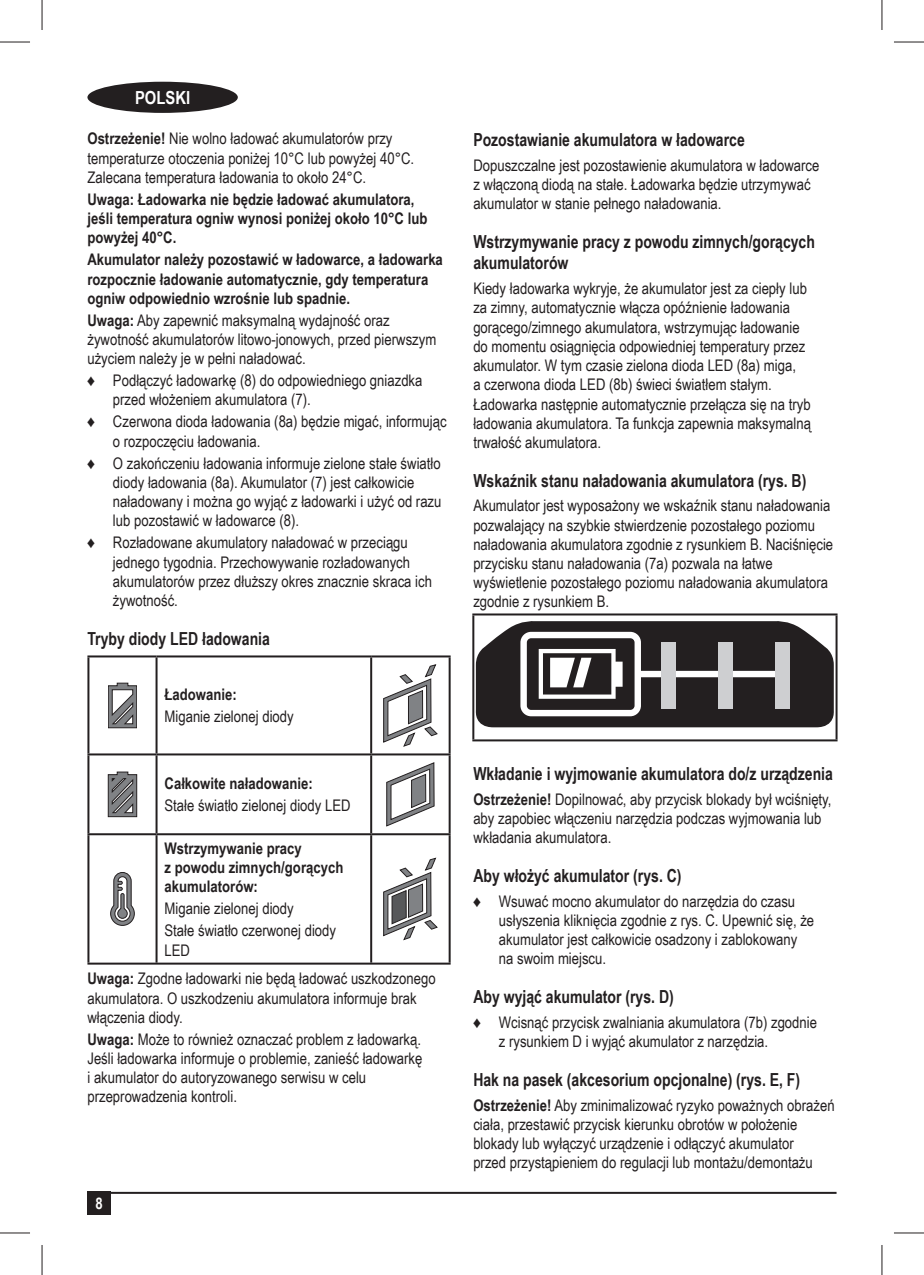
<style>
.page{position:relative;width:924px;height:1275px;background:#fff}
.page>*{position:absolute;margin:0;border:0;box-sizing:border-box;transform-origin:0 0}
.t1{font:700 18px/21.6px "Arial Narrow";color:#231f20;scale:.95 1}
.t2{font:700 18px "Arial Narrow";color:#fff}
.t3{font:16px/19.2px "Arial Narrow";color:#231f20}
.t4{font:700 16px/19.2px "Arial Narrow";color:#231f20}
.t5{font:700 16px "Arial Narrow";color:#fff}
.s1{font-weight:700}
</style>
<div class="page">
<div style="left:87px;top:82px;width:151px;height:31px;background:#231f20;border-radius:50%"></div>
<div style="left:87px;top:1191px;width:24px;height:24px;background:#231f20"></div>
<hr style="left:87px;top:1191px;width:749px;height:2px;background:#231f20">
<hr style="left:472px;top:613px;width:365px;height:2px;background:#231f20">
<hr style="left:472px;top:615px;width:2px;height:124px;background:#231f20">
<hr style="left:835px;top:615px;width:2px;height:124px;background:#231f20">
<hr style="left:472px;top:739px;width:365px;height:2px;background:#231f20">
<svg style="left:475px;top:621px;width:358px;height:106px"></svg>
<div style="left:661px;top:642px;width:14px;height:66px;background:#cecfd1"></div>
<div style="left:718px;top:642px;width:14px;height:66px;background:#cecfd1"></div>
<div style="left:774px;top:642px;width:14px;height:66px;background:#cecfd1"></div>
<hr style="left:87px;top:655px;width:69px;height:2px;background:#231f20">
<hr style="left:87px;top:657px;width:2px;height:96px;background:#231f20">
<hr style="left:156px;top:655px;width:215px;height:2px;background:#231f20">
<hr style="left:155px;top:657px;width:2px;height:96px;background:#231f20">
<hr style="left:371px;top:655px;width:79px;height:2px;background:#231f20">
<hr style="left:370px;top:657px;width:2px;height:96px;background:#231f20">
<hr style="left:448px;top:657px;width:2px;height:96px;background:#231f20">
<hr style="left:87px;top:753px;width:69px;height:2px;background:#231f20">
<hr style="left:87px;top:755px;width:2px;height:78px;background:#231f20">
<hr style="left:156px;top:753px;width:215px;height:2px;background:#231f20">
<hr style="left:155px;top:755px;width:2px;height:78px;background:#231f20">
<hr style="left:371px;top:753px;width:79px;height:2px;background:#231f20">
<hr style="left:370px;top:755px;width:2px;height:78px;background:#231f20">
<hr style="left:448px;top:755px;width:2px;height:78px;background:#231f20">
<hr style="left:87px;top:833px;width:69px;height:2px;background:#231f20">
<hr style="left:87px;top:835px;width:2px;height:127px;background:#231f20">
<hr style="left:156px;top:833px;width:215px;height:2px;background:#231f20">
<hr style="left:155px;top:835px;width:2px;height:127px;background:#231f20">
<hr style="left:371px;top:833px;width:79px;height:2px;background:#231f20">
<hr style="left:370px;top:835px;width:2px;height:127px;background:#231f20">
<hr style="left:448px;top:835px;width:2px;height:127px;background:#231f20">
<hr style="left:87px;top:962px;width:363px;height:2px;background:#231f20">
<svg style="left:108px;top:683px;width:29px;height:45px"></svg>
<svg style="left:383px;top:664px;width:54px;height:83px"></svg>
<svg style="left:108px;top:771px;width:29px;height:46px"></svg>
<svg style="left:386px;top:762px;width:48px;height:64px"></svg>
<svg style="left:110px;top:872px;width:24px;height:53px"></svg>
<svg style="left:383px;top:857px;width:54px;height:83px"></svg>
<hr style="left:0;top:42px;width:30px;height:1px;background:#231f20">
<hr style="left:893px;top:42px;width:30px;height:1px;background:#231f20">
<hr style="left:0;top:1232px;width:30px;height:1px;background:#231f20">
<hr style="left:893px;top:1232px;width:30px;height:1px;background:#231f20">
<hr style="left:42px;top:0;width:1px;height:30px;background:#231f20">
<hr style="left:42px;top:1245px;width:1px;height:30px;background:#231f20">
<hr style="left:881px;top:0;width:1px;height:30px;background:#231f20">
<hr style="left:881px;top:1245px;width:1px;height:30px;background:#231f20">
<p class="t2" style="left:135px;top:87px;width:56px">POLSKI</p>
<p class="t3" style="left:87px;top:129px;width:328px"><span class="s1">Ostrzeżenie!</span> Nie wolno ładować akumulatorów przy temperaturze otoczenia poniżej 10°C lub powyżej 40°C.<br>Zalecana temperatura ładowania to około 24°C.</p>
<p class="t4" style="left:87px;top:189px;width:341px">Uwaga: Ładowarka nie będzie ładować akumulatora, jeśli temperatura ogniw wynosi poniżej około 10°C lub powyżej 40°C.</p>
<p class="t4" style="left:87px;top:250px;width:357px">Akumulator należy pozostawić w ładowarce, a ładowarka rozpocznie ładowanie automatycznie, gdy temperatura ogniw odpowiednio wzrośnie lub spadnie.</p>
<p class="t3" style="left:87px;top:310px;width:350px"><span class="s1">Uwaga:</span> Aby zapewnić maksymalną wydajność oraz żywotność akumulatorów litowo-jonowych, przed pierwszym użyciem należy je w pełni naładować.</p>
<p class="t3" style="left:113px;top:371px;width:311px;text-indent:-26px">♦ Podłączyć ładowarkę (8) do odpowiedniego gniazdka przed włożeniem akumulatora (7).</p>
<p class="t3" style="left:113px;top:412px;width:335px;text-indent:-26px">♦ Czerwona dioda ładowania (8a) będzie migać, informując o rozpoczęciu ładowania.</p>
<p class="t3" style="left:113px;top:453px;width:330px;text-indent:-26px">♦ O zakończeniu ładowania informuje zielone stałe światło diody ładowania (8a). Akumulator (7) jest całkowicie naładowany i można go wyjąć z ładowarki i użyć od razu lub pozostawić w ładowarce (8).</p>
<p class="t3" style="left:113px;top:533px;width:320px;text-indent:-26px">♦ Rozładowane akumulatory naładować w przeciągu jednego tygodnia. Przechowywanie rozładowanych akumulatorów przez dłuższy okres znacznie skraca ich żywotność.</p>
<p class="t1" style="left:87px;top:627px;width:193px">Tryby diody LED ładowania</p>
<p class="t4" style="left:164px;top:685px;width:74px">Ładowanie:</p>
<p class="t3" style="left:164px;top:707px;width:131px">Miganie zielonej diody</p>
<p class="t4" style="left:164px;top:773px;width:150px">Całkowite naładowanie:</p>
<p class="t3" style="left:164px;top:796px;width:187px">Stałe światło zielonej diody LED</p>
<p class="t4" style="left:164px;top:838px;width:180px">Wstrzymywanie pracy<br>z powodu zimnych/gorących akumulatorów:</p>
<p class="t3" style="left:164px;top:897px;width:173px;line-height:22px">Miganie zielonej diody<br>Stałe światło czerwonej diody</p>
<p class="t3" style="left:87px;top:935px;width:349px;line-height:28.8px;text-indent:77px">LED<br><span class="s1">Uwaga:</span> Zgodne ładowarki nie będą ładować uszkodzonego</p>
<p class="t3" style="left:87px;top:988px;width:330px">akumulatora. O uszkodzeniu akumulatora informuje brak włączenia diody.</p>
<p class="t3" style="left:87px;top:1029px;width:336px"><span class="s1">Uwaga:</span> Może to również oznaczać problem z ładowarką.<br>Jeśli ładowarka informuje o problemie, zanieść ładowarkę i akumulator do autoryzowanego serwisu w celu przeprowadzenia kontroli.</p>
<p class="t5" style="left:95px;top:1194px;width:9px">8</p>
<p class="t1" style="left:473px;top:128px;width:287px">Pozostawianie akumulatora w ładowarce</p>
<p class="t3" style="left:473px;top:155px;width:347px">Dopuszczalne jest pozostawienie akumulatora w ładowarce z włączoną diodą na stałe. Ładowarka będzie utrzymywać akumulator w stanie pełnego naładowania.</p>
<p class="t1" style="left:473px;top:230px;width:361px">Wstrzymywanie pracy z powodu zimnych/gorących akumulatorów</p>
<p class="t3" style="left:473px;top:279px;width:339px">Kiedy ładowarka wykryje, że akumulator jest za ciepły lub za zimny, automatycznie włącza opóźnienie ładowania gorącego/zimnego akumulatora, wstrzymując ładowanie do momentu osiągnięcia odpowiedniej temperatury przez akumulator. W tym czasie zielona dioda LED (8a) miga,<br>a czerwona dioda LED (8b) świeci światłem stałym.<br>Ładowarka następnie automatycznie przełącza się na tryb ładowania akumulatora. Ta funkcja zapewnia maksymalną trwałość akumulatora.</p>
<p class="t1" style="left:473px;top:469px;width:352px">Wskaźnik stanu naładowania akumulatora (rys. B)</p>
<p class="t3" style="left:473px;top:496px;width:361px">Akumulator jest wyposażony we wskaźnik stanu naładowania pozwalający na szybkie stwierdzenie pozostałego poziomu naładowania akumulatora zgodnie z rysunkiem B. Naciśnięcie przycisku stanu naładowania (7a) pozwala na łatwe wyświetlenie pozostałego poziomu naładowania akumulatora zgodnie z rysunkiem B.</p>
<p class="t1" style="left:473px;top:762px;width:380px">Wkładanie i wyjmowanie akumulatora do/z urządzenia</p>
<p class="t3" style="left:473px;top:789px;width:359px"><span class="s1">Ostrzeżenie!</span> Dopilnować, aby przycisk blokady był wciśnięty, aby zapobiec włączeniu narzędzia podczas wyjmowania lub wkładania akumulatora.</p>
<p class="t1" style="left:473px;top:864px;width:221px">Aby włożyć akumulator (rys. C)</p>
<p class="t3" style="left:498px;top:891px;width:317px;text-indent:-26px">♦ Wsuwać mocno akumulator do narzędzia do czasu usłyszenia kliknięcia zgodnie z rys. C. Upewnić się, że akumulator jest całkowicie osadzony i zablokowany na swoim miejscu.</p>
<p class="t1" style="left:473px;top:985px;width:212px">Aby wyjąć akumulator (rys. D)</p>
<p class="t3" style="left:498px;top:1012px;width:319px;text-indent:-26px">♦ Wcisnąć przycisk zwalniania akumulatora (7b) zgodnie z rysunkiem D i wyjąć akumulator z narzędzia.</p>
<p class="t1" style="left:473px;top:1068px;width:345px">Hak na pasek (akcesorium opcjonalne) (rys. E, F)</p>
<p class="t3" style="left:473px;top:1095px;width:362px"><span class="s1">Ostrzeżenie!</span> Aby zminimalizować ryzyko poważnych obrażeń ciała, przestawić przycisk kierunku obrotów w położenie blokady lub wyłączyć urządzenie i odłączyć akumulator<br>przed przystąpieniem do regulacji lub montażu/demontażu</p>
</div>
